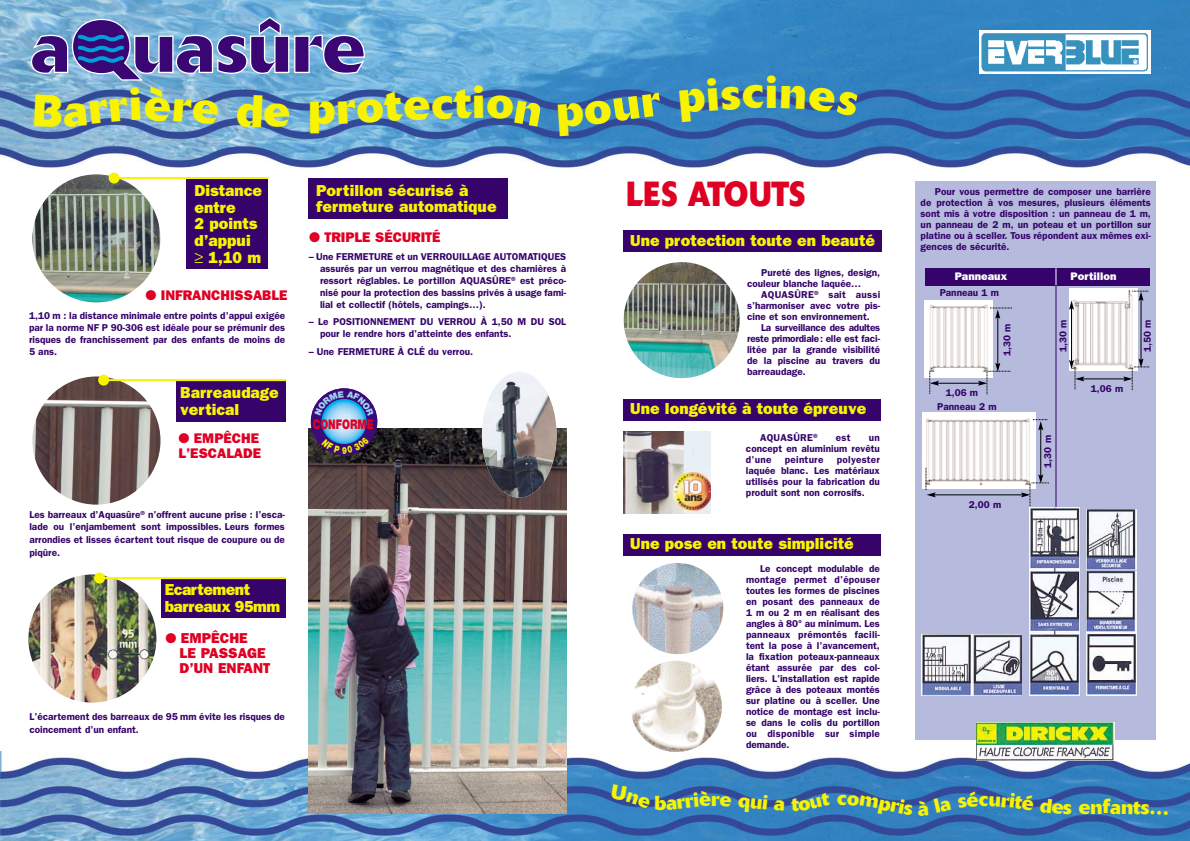
<style>
.page{position:relative;width:1190px;height:841px;background:#fff}
.page>*{position:absolute;margin:0;border:0;box-sizing:border-box;transform-origin:0 0}
.t1{font:700 45px "Delta";color:#f8f400}
.t2{font:700 34.5px "Delta";color:#df0023;scale:.85 1}
.t3{font:700 20px "Delta";color:#f8f400}
.t4{font:800 16px/16.8px "Franklin Gothic";color:#f8f400}
.t5{font:800 16px/16.8px "Franklin Gothic";letter-spacing:-.03em;color:#f8f400}
.t6{font:800 14.4px/15px "Franklin Gothic";color:#df0023}
.t7{font:800 14px/15px "Franklin Gothic";color:#df0023}
.t8{font:900 13.3px "Helvetica Neue";color:#df0023;scale:.75 1}
.t9{font:800 11px "Franklin Gothic";color:#fff}
.t10{font:600 10px/11px "Franklin Gothic";color:#35036a;text-align:justify}
.t11{font:600 10px "Franklin Gothic";letter-spacing:.025em;color:#35036a}
</style>
<div class="page">
<img style="left:0;top:0;width:1190px;height:841px">
<img style="left:32px;top:174px;width:128px;height:128px;border-radius:50%">
<img style="left:308px;top:429px;width:259px;height:385px">
<img style="left:482px;top:372px;width:75px;height:125px;border-radius:50%">
<div style="left:186px;top:179px;width:82px;height:90px;background:#35036a"></div>
<div style="left:109px;top:172px;width:11px;height:12px;background:#f8f400;border-radius:50%"></div>
<hr style="left:114px;top:177px;width:154px;height:2px;background:#f8f400">
<img style="left:32px;top:376px;width:128px;height:129px;border-radius:50%">
<div style="left:177px;top:381px;width:109px;height:41px;background:#35036a"></div>
<div style="left:98px;top:375px;width:11px;height:11px;background:#f8f400;border-radius:50%"></div>
<hr style="left:103px;top:379px;width:183px;height:2px;background:#f8f400">
<img style="left:28px;top:574px;width:128px;height:129px;border-radius:50%">
<div style="left:162px;top:579px;width:124px;height:39px;background:#35036a"></div>
<div style="left:94px;top:573px;width:11px;height:11px;background:#f8f400;border-radius:50%"></div>
<hr style="left:99px;top:577px;width:187px;height:2px;background:#f8f400">
<div style="left:311px;top:388px;width:66px;height:67px;background:#3d0a7a;border-radius:50%"></div>
<img style="left:322px;top:399px;width:45px;height:45px;border-radius:50%">
<div style="left:308px;top:179px;width:199px;height:40px;background:#35036a"></div>
<img style="left:624px;top:262px;width:116px;height:116px;border-radius:50%">
<div style="left:624px;top:231px;width:258px;height:21px;background:#35036a"></div>
<img style="left:632px;top:563px;width:91px;height:91px;border-radius:50%">
<img style="left:631px;top:661px;width:91px;height:91px;border-radius:50%">
<div style="left:624px;top:534px;width:257px;height:21px;background:#35036a"></div>
<div style="left:624px;top:399px;width:257px;height:22px;background:#35036a"></div>
<img style="left:624px;top:432px;width:87px;height:82px">
<div style="left:915px;top:181px;width:241px;height:559px;background:#b6badc"></div>
<img style="left:976px;top:722px;width:138px;height:39px">
<div style="left:925px;top:268px;width:224px;height:17px;background:#35036a"></div>
<svg style="left:1055px;top:268px;width:1px;height:17px"></svg>
<hr style="left:1055px;top:285px;width:1px;height:369px;background:#35036a">
<img style="left:925px;top:301px;width:67px;height:76px">
<hr style="left:997px;top:317px;width:1px;height:47px;background:#000">
<hr style="left:937px;top:383px;width:43px;height:1px;background:#000">
<svg style="left:990px;top:308px;width:22px;height:11px"></svg>
<svg style="left:930px;top:371px;width:9px;height:23px"></svg>
<svg style="left:978px;top:363px;width:33px;height:31px"></svg>
<img style="left:922px;top:412px;width:113px;height:77px">
<hr style="left:1040px;top:429px;width:1px;height:47px;background:#000">
<hr style="left:934px;top:494px;width:89px;height:1px;background:#000">
<svg style="left:1033px;top:419px;width:14px;height:11px"></svg>
<svg style="left:1021px;top:474px;width:28px;height:32px"></svg>
<svg style="left:926px;top:468px;width:10px;height:29px"></svg>
<img style="left:1070px;top:288px;width:67px;height:83px">
<hr style="left:1141px;top:299px;width:1px;height:61px;background:#000">
<hr style="left:1071px;top:308px;width:1px;height:54px;background:#000">
<svg style="left:1069px;top:300px;width:5px;height:10px"></svg>
<hr style="left:1083px;top:378px;width:42px;height:1px;background:#000">
<svg style="left:1132px;top:291px;width:16px;height:10px"></svg>
<svg style="left:1069px;top:360px;width:15px;height:29px"></svg>
<svg style="left:1123px;top:358px;width:27px;height:32px"></svg>
<img style="left:922px;top:635px;width:100px;height:60px">
<img style="left:1029px;top:507px;width:50px;height:188px">
<img style="left:1086px;top:632px;width:50px;height:63px">
<svg style="left:1086px;top:571px;width:50px;height:61px;background:#bfc1ce"></svg>
<svg style="left:1086px;top:509px;width:50px;height:61px;background:#adb0be"></svg>
<img style="left:979px;top:31px;width:171px;height:42px">
<svg style="left:30px;top:16px;width:511px;height:111px;background:#6992c6"></svg>
<svg style="left:558px;top:93px;width:103px;height:44px;background:#3573b6"></svg>
<svg style="left:679px;top:77px;width:85px;height:45px;background:#3579ba"></svg>
<svg style="left:781px;top:85px;width:78px;height:32px;background:#3274b7"></svg>
<svg style="left:611px;top:784px;width:40px;height:25px"></svg>
<svg style="left:666px;top:791px;width:45px;height:19px"></svg>
<svg style="left:720px;top:796px;width:11px;height:10px"></svg>
<svg style="left:738px;top:795px;width:30px;height:17px"></svg>
<svg style="left:774px;top:800px;width:10px;height:11px"></svg>
<svg style="left:791px;top:793px;width:40px;height:18px"></svg>
<svg style="left:847px;top:795px;width:81px;height:21px;background:#3271b4"></svg>
<svg style="left:934px;top:799px;width:17px;height:14px"></svg>
<svg style="left:958px;top:791px;width:21px;height:17px"></svg>
<svg style="left:989px;top:793px;width:83px;height:21px;background:#336fb3"></svg>
<svg style="left:1079px;top:803px;width:11px;height:11px"></svg>
<svg style="left:1110px;top:801px;width:58px;height:14px"></svg>
<svg style="left:321px;top:437px;width:48px;height:17px"></svg>
<svg style="left:315px;top:391px;width:59px;height:25px"></svg>
<h3 class="t4" style="left:195px;top:183px;width:69px">Distance entre<br>2 points d’appui ≥ 1,10 m</h3>
<h3 class="t7" style="left:146px;top:289px;width:143px">● INFRANCHISSABLE</h3>
<p class="t10" style="left:29px;top:310px;width:258px;line-height:12px">1,10 m : la distance minimale entre points d’appui exigée par la norme NF P 90-306 est idéale pour se prémunir des risques de franchissement par des enfants de moins de 5 ans.</p>
<h3 class="t4" style="left:180px;top:385px;width:100px">Barreaudage vertical</h3>
<h3 class="t7" style="left:179px;top:431px;width:84px">● EMPÊCHE<br>L’ESCALADE</h3>
<p class="t10" style="left:29px;top:509px;width:257px;line-height:12.8px">Les barreaux d’Aquasûre<sup>®</sup> n’offrent aucune prise : l’esca&shy;lade ou l’enjambement sont impossibles. Leurs formes arrondies et lisses écartent tout risque de coupure ou de piqûre.</p>
<h3 class="t5" style="left:165px;top:582px;width:117px">Ecartement barreaux 95mm</h3>
<h3 class="t6" style="left:180px;top:631px;width:92px;text-indent:-14px">● EMPÊCHE<br>LE PASSAGE<br>D’UN ENFANT</h3>
<p class="t10" style="left:29px;top:711px;width:257px;line-height:12.8px">L’écartement des barreaux de 95 mm évite les risques de coincement d’un enfant.</p>
<h1 class="t1" style="left:309px;top:92px;width:29px">p</h1>
<h3 class="t4" style="left:316px;top:183px;width:182px">Portillon sécurisé à fermeture automatique</h3>
<p class="t10" style="left:320px;top:251px;width:248px;line-height:12px;text-indent:-11px">– Une FERMETURE et un VERROUILLAGE AUTOMATIQUES assurés par un verrou magnétique et des charnières à ressort réglables. Le portillon AQUASÛRE<sup>®</sup> est préco&shy;nisé pour la protection des bassins privés à usage fami&shy;lial et collectif (hôtels, campings…).</p>
<p class="t10" style="left:320px;top:317px;width:248px;line-height:12px;text-indent:-11px">– Le POSITIONNEMENT DU VERROU À 1,50 M DU SOL pour le rendre hors d’atteinte des enfants.</p>
<p class="t10" style="left:309px;top:347px;width:166px">– Une FERMETURE À CLÉ du verrou.</p>
<h3 class="t7" style="left:309px;top:231px;width:133px">● TRIPLE SÉCURITÉ</h3>
<h3 class="t8" style="left:313px;top:419px;width:83px">CONFORME</h3>
<h1 class="t1" style="left:766px;top:76px;width:14px">i</h1>
<h2 class="t2" style="left:626px;top:182px;width:212px">LES ATOUTS</h2>
<h3 class="t4" style="left:630px;top:233px;width:246px">Une protection toute en beauté</h3>
<p class="t10" style="left:747px;top:268px;width:135px;text-indent:14px">Pureté des lignes, design, couleur blanche laquée…</p>
<p class="t10" style="left:747px;top:290px;width:135px;text-indent:14px">AQUASÛRE<sup>®</sup> sait aussi s’harmoniser avec votre pis&shy;cine et son environnement.</p>
<p class="t10" style="left:747px;top:323px;width:135px;text-indent:14px">La surveillance des adultes reste primordiale: elle est faci&shy;litée par la grande visibilité de la piscine au travers du barreaudage.</p>
<h3 class="t4" style="left:630px;top:402px;width:238px">Une longévité à toute épreuve</h3>
<p class="t11" style="left:760px;top:434px;width:59px">AQUASÛRE<sup>®</sup></p>
<p class="t10" style="left:836px;top:433px;width:16px">est</p>
<p class="t10" style="left:746px;top:433px;width:136px;text-indent:123px">un concept en aluminium revêtu d’une</p>
<p class="t11" style="left:785px;top:456px;width:40px">peinture</p>
<p class="t10" style="left:746px;top:455px;width:135px;text-indent:91px">polyester laquée blanc. Les matériaux utilisés pour la fabrication du produit sont non corrosifs.</p>
<h3 class="t4" style="left:630px;top:536px;width:225px">Une pose en toute simplicité</h3>
<p class="t10" style="left:746px;top:564px;width:136px;text-indent:14px">Le concept modulable de montage permet d’épouser toutes les formes de piscines en posant des panneaux de 1 m ou 2 m en réalisant des angles à 80° au minimum. Les panneaux prémontés facili&shy;tent la pose à l’avancement, la fixation poteaux-panneaux étant assurée par des col&shy;liers. L’installation est rapide grâce à des poteaux montés sur platine ou à sceller. Une notice de montage est inclu&shy;se dans le colis du portillon ou disponible sur simple demande.</p>
<p class="t10" style="left:921px;top:187px;width:232px;text-indent:14px">Pour vous permettre de composer une barrière de protection à vos mesures, plusieurs éléments sont mis à votre disposition : un panneau de 1 m, un panneau de 2 m, un poteau et un portillon sur platine ou à sceller. Tous répondent aux mêmes exi&shy;gences de sécurité.</p>
<p class="t9" style="left:955px;top:272px;width:54px">Panneaux</p>
<p class="t9" style="left:1071px;top:272px;width:47px">Portillon</p>
<p class="t10" style="left:940px;top:288px;width:61px">Panneau 1 m</p>
<p class="t10" style="left:946px;top:388px;width:34px">1,06 m</p>
<p class="t10" style="left:1003px;top:356px;width:34px;rotate:-90deg">1,30 m</p>
<p class="t10" style="left:937px;top:402px;width:61px">Panneau 2 m</p>
<p class="t10" style="left:969px;top:500px;width:34px">2,00 m</p>
<p class="t10" style="left:1059px;top:352px;width:34px;rotate:-90deg">1,30 m</p>
<p class="t10" style="left:1143px;top:352px;width:34px;rotate:-90deg">1,50 m</p>
<p class="t10" style="left:1091px;top:384px;width:34px">1,06 m</p>
<p class="t10" style="left:1043px;top:468px;width:34px;rotate:-90deg">1,30 m</p>
<h3 class="t3" style="left:654px;top:796px;width:14px">b</h3>
<h3 class="t3" style="left:711px;top:792px;width:10px">r</h3>
<h3 class="t3" style="left:837px;top:791px;width:11px">c</h3>
<h3 class="t3" style="left:979px;top:792px;width:11px">c</h3>
<h3 class="t3" style="left:1091px;top:799px;width:21px">nf</h3>
</div>
